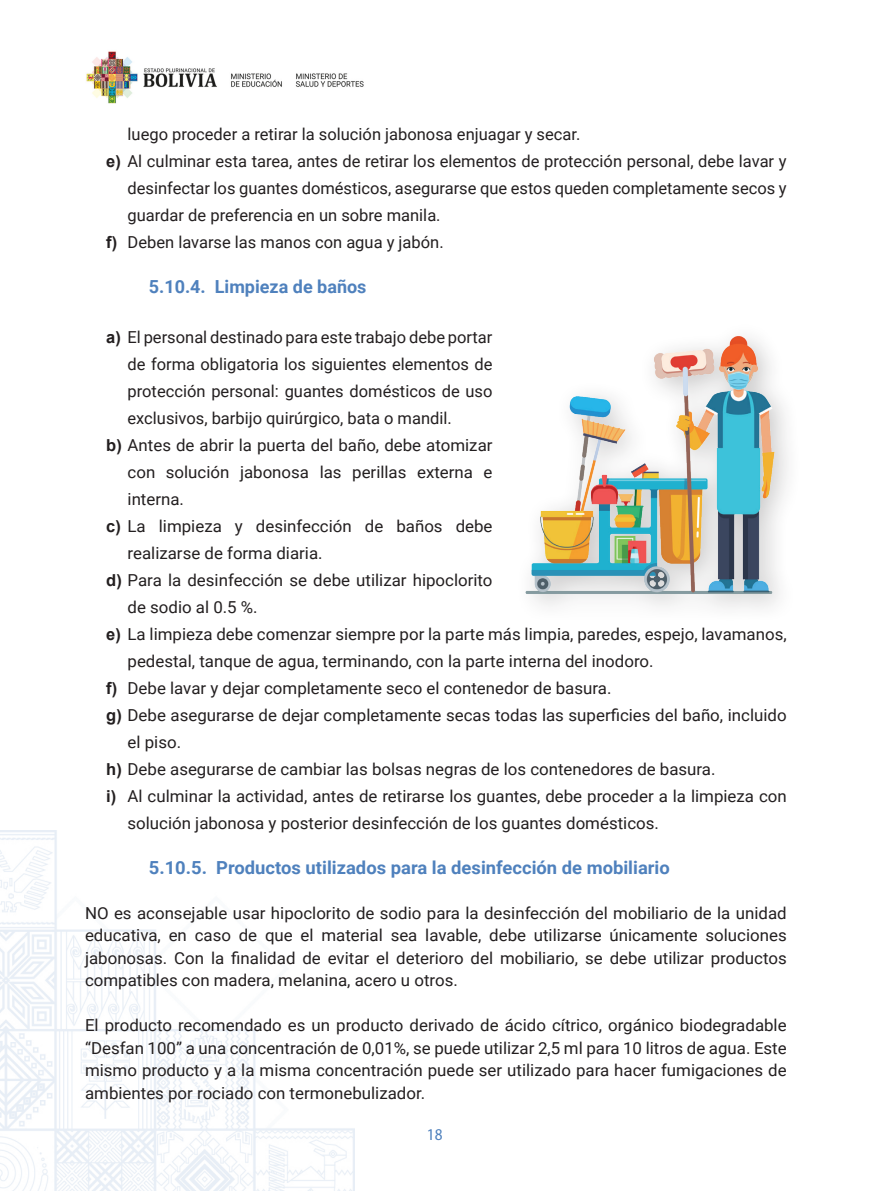
<style>
.page{position:relative;width:893px;height:1191px;background:#fff}
.page>*{position:absolute;margin:0;border:0;box-sizing:border-box;transform-origin:0 0}
.t1{font:700 18px "Roboto";color:#4f81bd}
.t2{font:16.5px/22.5px "Roboto";color:#231f20;text-align:justify}
.t3{font:semi-condensed 16.5px "Myriad Pro";color:#4f81bd}
.s1{font-family:"Arial";font-weight:700}
</style>
<div class="page">
<img style="left:0;top:830px;width:355px;height:361px">
<img style="left:86px;top:51px;width:278px;height:53px">
<img style="left:525px;top:336px;width:262px;height:272px">
<p class="t2" style="left:128px;top:123px;width:454px">luego proceder a retirar la solución jabonosa enjuagar y secar.</p>
<p class="t2" style="left:106px;top:150px;width:682px"><span class="s1">e)</span> Al culminar esta tarea, antes de retirar los elementos de protección personal, debe lavar y</p>
<p class="t2" style="left:128px;top:177px;width:661px">desinfectar los guantes domésticos, asegurarse que estos queden completamente secos y</p>
<p class="t2" style="left:128px;top:204px;width:315px">guardar de preferencia en un sobre manila.</p>
<p class="t2" style="left:106px;top:231px;width:339px"><span class="s1">f)</span> Deben lavarse las manos con agua y jabón.</p>
<p class="t1" style="left:149px;top:276px;width:219px">5.10.4. Limpieza de baños</p>
<p class="t2" style="left:106px;top:326px;width:388px"><span class="s1">a)</span> El personal destinado para este trabajo debe portar</p>
<p class="t2" style="left:128px;top:353px;width:366px">de forma obligatoria los siguientes elementos de</p>
<p class="t2" style="left:128px;top:380px;width:366px">protección personal: guantes domésticos de uso</p>
<p class="t2" style="left:128px;top:407px;width:326px">exclusivos, barbijo quirúrgico, bata o mandil.</p>
<p class="t2" style="left:106px;top:434px;width:388px"><span class="s1">b)</span> Antes de abrir la puerta del baño, debe atomizar</p>
<p class="t2" style="left:128px;top:461px;width:366px">con solución jabonosa las perillas externa e</p>
<p class="t2" style="left:128px;top:488px;width:58px">interna.</p>
<p class="t2" style="left:106px;top:515px;width:388px"><span class="s1">c)</span> La limpieza y desinfección de baños debe</p>
<p class="t2" style="left:128px;top:542px;width:197px">realizarse de forma diaria.</p>
<p class="t2" style="left:106px;top:569px;width:388px"><span class="s1">d)</span> Para la desinfección se debe utilizar hipoclorito</p>
<p class="t2" style="left:128px;top:596px;width:132px">de sodio al 0.5 %.</p>
<p class="t2" style="left:106px;top:623px;width:682px"><span class="s1">e)</span> La limpieza debe comenzar siempre por la parte más limpia, paredes, espejo, lavamanos,</p>
<p class="t2" style="left:128px;top:650px;width:528px">pedestal, tanque de agua, terminando, con la parte interna del inodoro.</p>
<p class="t2" style="left:106px;top:677px;width:507px"><span class="s1">f)</span> Debe lavar y dejar completamente seco el contenedor de basura.</p>
<p class="t2" style="left:106px;top:704px;width:682px"><span class="s1">g)</span> Debe asegurarse de dejar completamente secas todas las superficies del baño, incluido</p>
<p class="t2" style="left:128px;top:731px;width:55px">el piso.</p>
<p class="t2" style="left:106px;top:758px;width:611px"><span class="s1">h)</span> Debe asegurarse de cambiar las bolsas negras de los contenedores de basura.</p>
<p class="t2" style="left:106px;top:785px;width:682px"><span class="s1">i)</span> Al culminar la actividad, antes de retirarse los guantes, debe proceder a la limpieza con</p>
<p class="t2" style="left:128px;top:812px;width:533px">solución jabonosa y posterior desinfección de los guantes domésticos.</p>
<p class="t1" style="left:149px;top:857px;width:523px">5.10.5. Productos utilizados para la desinfección de mobiliario</p>
<p class="t2" style="left:85px;top:902px;width:703px">NO es aconsejable usar hipoclorito de sodio para la desinfección del mobiliario de la unidad educativa, en caso de que el material sea lavable, debe utilizarse únicamente soluciones jabonosas. Con la finalidad de evitar el deterioro del mobiliario, se debe utilizar productos compatibles con madera, melanina, acero u otros.</p>
<p class="t2" style="left:85px;top:1014px;width:703px">El producto recomendado es un producto derivado de ácido cítrico, orgánico biodegradable “Desfan 100” a una concentración de 0,01%, se puede utilizar 2,5 ml para 10 litros de agua. Este mismo producto y a la misma concentración puede ser utilizado para hacer fumigaciones de ambientes por rociado con termonebulizador.</p>
<p class="t3" style="left:427px;top:1124px;width:17px">18</p>
</div>
